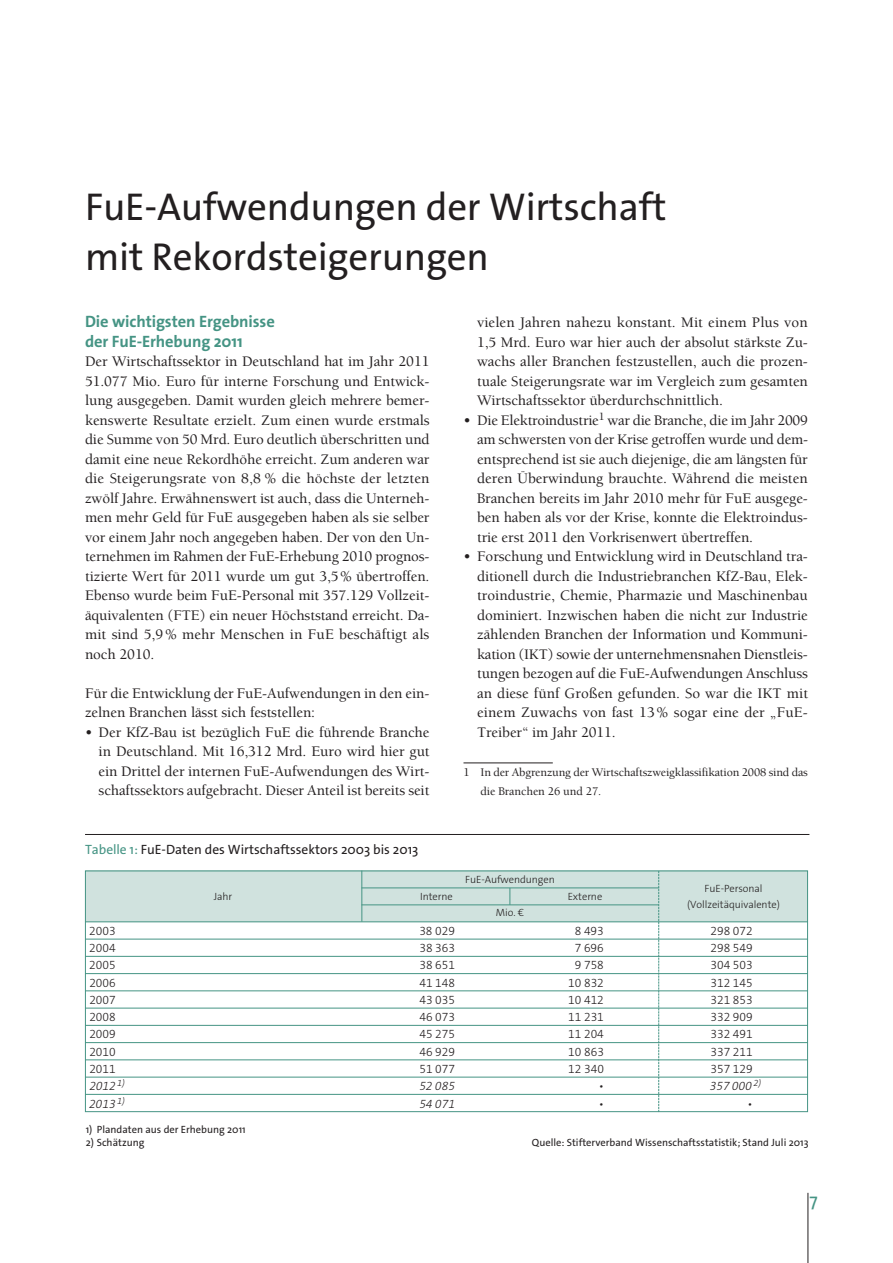
<style>
.page{position:relative;width:893px;height:1263px;background:#fff}
.page>*{position:absolute;margin:0;border:0;box-sizing:border-box;transform-origin:0 0}
.t1{font:39px/49.5px "The Sans Os F";letter-spacing:-.005em;color:#231f20}
.t2{font:18px "The Sans Os F";color:#459484}
.t3{font:700 16.5px/19.5px "The Sans Os F";letter-spacing:-.005em;color:#459484}
.t4{font:500 15px/19.5px "Berkeley";letter-spacing:-.005em;color:#231f20;text-align:justify}
.t5{font:13.5px "The Sans Os F";color:#231f20}
.t6{font:300 12px "The Sans Os F";color:#231f20}
.t7{font:500 12px/19.5px "Berkeley";letter-spacing:-.01em;color:#231f20}
.t8{font:italic 300 12px "The Sans Os F";color:#231f20}
.t9{font:10.5px "The Sans Os F";color:#231f20}
.t10{font:300 10.5px/16.5px "The Sans Os F";letter-spacing:-.005em;color:#231f20;text-align:center}
.s1{color:#459484}
</style>
<div class="page">
<hr style="left:808px;top:1193px;width:1px;height:70px;background:#231f20">
<hr style="left:85px;top:834px;width:724px;height:1px;background:#231f20">
<div style="left:85px;top:870px;width:723px;height:51px;background:#d0e2de"></div>
<hr style="left:361px;top:870px;width:1px;height:52px;background:#459484">
<hr style="left:361px;top:904px;width:298px;height:1px;background:#459484">
<svg style="left:509px;top:888px;width:1px;height:17px"></svg>
<svg style="left:658px;top:872px;width:1px;height:238px"></svg>
<hr style="left:361px;top:887px;width:298px;height:1px;background:#459484">
<hr style="left:85px;top:921px;width:723px;height:1px;background:#459484">
<hr style="left:85px;top:1059px;width:574px;height:1px;background:#459484">
<hr style="left:85px;top:1094px;width:723px;height:1px;background:#459484">
<hr style="left:85px;top:939px;width:723px;height:1px;background:#459484">
<hr style="left:85px;top:956px;width:723px;height:1px;background:#459484">
<hr style="left:85px;top:973px;width:723px;height:1px;background:#459484">
<hr style="left:85px;top:990px;width:723px;height:1px;background:#459484">
<hr style="left:85px;top:1008px;width:723px;height:1px;background:#459484">
<hr style="left:85px;top:1025px;width:723px;height:1px;background:#459484">
<hr style="left:85px;top:1042px;width:723px;height:1px;background:#459484">
<hr style="left:659px;top:1059px;width:149px;height:1px;background:#459484">
<hr style="left:85px;top:1077px;width:723px;height:1px;background:#459484">
<div style="left:85px;top:870px;width:723px;height:242px;border:1px solid #459484"></div>
<hr style="left:463px;top:762px;width:90px;height:1px;background:#231f20">
<h1 class="t1" style="left:85px;top:184px;width:583px">FuE-Aufwendungen der Wirtschaft mit Rekordsteigerungen</h1>
<p class="t3" style="left:85px;top:312px;width:191px">Die wichtigsten Ergebnisse der FuE-Erhebung 2011</p>
<p class="t4" style="left:85px;top:353px;width:346px">Der Wirtschaftssektor in Deutschland hat im Jahr 2011<br>51.077 Mio. Euro für interne Forschung und Entwick&shy;lung ausgegeben. Damit wurden gleich mehrere bemer&shy;kenswerte Resultate erzielt. Zum einen wurde erstmals die Summe von 50 Mrd. Euro deutlich überschritten und damit eine neue Rekordhöhe erreicht. Zum anderen war die Steigerungsrate von 8,8 % die höchste der letzten zwölf Jahre. Erwähnenswert ist auch, dass die Unterneh&shy;men mehr Geld für FuE ausgegeben haben als sie selber vor einem Jahr noch angegeben haben. Der von den Un&shy;ternehmen im Rahmen der FuE-Erhebung 2010 prognos&shy;tizierte Wert für 2011 wurde um gut 3,5 % übertroffen.<br>Ebenso wurde beim FuE-Personal mit 357.129 Vollzeit&shy;äquivalenten (FTE) ein neuer Höchststand erreicht. Da&shy;mit sind 5,9 % mehr Menschen in FuE beschäftigt als noch 2010.</p>
<p class="t4" style="left:85px;top:684px;width:346px">Für die Entwicklung der FuE-Aufwendungen in den ein&shy;zelnen Branchen lässt sich feststellen:</p>
<p class="t4" style="left:99px;top:723px;width:333px;text-indent:-14px">• Der KfZ-Bau ist bezüglich FuE die führende Branche in Deutschland. Mit 16,312 Mrd. Euro wird hier gut ein Drittel der internen FuE-Aufwendungen des Wirt&shy;schaftssektors aufgebracht. Dieser Anteil ist bereits seit</p>
<p class="t4" style="left:477px;top:314px;width:332px">vielen Jahren nahezu konstant. Mit einem Plus von 1,5 Mrd. Euro war hier auch der absolut stärkste Zu&shy;wachs aller Branchen festzustellen, auch die prozen&shy;tuale Steigerungsrate war im Vergleich zum gesamten Wirtschaftssektor überdurchschnittlich.</p>
<p class="t4" style="left:477px;top:411px;width:332px;text-indent:-14px">• Die Elektroindustrie<sup>1</sup> war die Branche, die im Jahr 2009 am schwersten von der Krise getroffen wurde und dem&shy;entsprechend ist sie auch diejenige, die am längsten für deren Überwindung brauchte. Während die meisten Branchen bereits im Jahr 2010 mehr für FuE ausgege&shy;ben haben als vor der Krise, konnte die Elektroindus&shy;trie erst 2011 den Vorkrisenwert übertreffen.</p>
<p class="t4" style="left:477px;top:548px;width:332px;text-indent:-14px">• Forschung und Entwicklung wird in Deutschland tra&shy;ditionell durch die Industriebranchen KfZ-Bau, Elek&shy;troindustrie, Chemie, Pharmazie und Maschinenbau dominiert. Inzwischen haben die nicht zur Industrie zählenden Branchen der Information und Kommuni&shy;kation (IKT) sowie der unternehmensnahen Dienstleis&shy;tungen bezogen auf die FuE-Aufwendungen Anschluss an diese fünf Großen gefunden. So war die IKT mit einem Zuwachs von fast 13 % sogar eine der „FuE-Treiber“ im Jahr 2011.</p>
<p class="t7" style="left:480px;top:763px;width:329px;text-indent:-17px">1 In der Abgrenzung der Wirtschaftszweigklassifikation 2008 sind das die Branchen 26 und 27.</p>
<p class="t5" style="left:85px;top:842px;width:335px"><span class="s1">Tabelle 1:</span> FuE-Daten des Wirtschaftssektors 2003 bis 2013</p>
<p class="t10" style="left:214px;top:889px;width:20px">Jahr</p>
<p class="t10" style="left:465px;top:872px;width:91px">FuE-Aufwendungen</p>
<p class="t10" style="left:420px;top:888px;width:34px">Interne</p>
<p class="t10" style="left:568px;top:888px;width:36px">Externe</p>
<p class="t10" style="left:496px;top:905px;width:30px">Mio. €</p>
<p class="t10" style="left:687px;top:880px;width:94px">FuE-Personal (Vollzeitäquivalente)</p>
<p class="t6" style="left:89px;top:925px;width:28px">2003</p>
<p class="t6" style="left:419px;top:925px;width:37px">38 029</p>
<p class="t6" style="left:575px;top:925px;width:31px">8 493</p>
<p class="t6" style="left:710px;top:925px;width:44px">298 072</p>
<p class="t6" style="left:89px;top:942px;width:28px">2004</p>
<p class="t6" style="left:419px;top:942px;width:37px">38 363</p>
<p class="t6" style="left:575px;top:942px;width:31px">7 696</p>
<p class="t6" style="left:710px;top:942px;width:44px">298 549</p>
<p class="t6" style="left:89px;top:959px;width:28px">2005</p>
<p class="t6" style="left:419px;top:959px;width:37px">38 651</p>
<p class="t6" style="left:575px;top:959px;width:31px">9 758</p>
<p class="t6" style="left:710px;top:959px;width:44px">304 503</p>
<p class="t6" style="left:89px;top:977px;width:28px">2006</p>
<p class="t6" style="left:419px;top:977px;width:37px">41 148</p>
<p class="t6" style="left:568px;top:977px;width:37px">10 832</p>
<p class="t6" style="left:710px;top:977px;width:44px">312 145</p>
<p class="t6" style="left:89px;top:994px;width:28px">2007</p>
<p class="t6" style="left:419px;top:994px;width:37px">43 035</p>
<p class="t6" style="left:568px;top:994px;width:37px">10 412</p>
<p class="t6" style="left:710px;top:994px;width:44px">321 853</p>
<p class="t6" style="left:89px;top:1011px;width:28px">2008</p>
<p class="t6" style="left:419px;top:1011px;width:37px">46 073</p>
<p class="t6" style="left:568px;top:1011px;width:37px">11 231</p>
<p class="t6" style="left:710px;top:1011px;width:44px">332 909</p>
<p class="t6" style="left:89px;top:1028px;width:28px">2009</p>
<p class="t6" style="left:419px;top:1028px;width:37px">45 275</p>
<p class="t6" style="left:568px;top:1028px;width:37px">11 204</p>
<p class="t6" style="left:710px;top:1028px;width:44px">332 491</p>
<p class="t6" style="left:89px;top:1045px;width:28px">2010</p>
<p class="t6" style="left:419px;top:1045px;width:37px">46 929</p>
<p class="t6" style="left:568px;top:1045px;width:37px">10 863</p>
<p class="t6" style="left:710px;top:1045px;width:44px">337 211</p>
<p class="t6" style="left:89px;top:1063px;width:28px">2011</p>
<p class="t6" style="left:419px;top:1063px;width:37px">51 077</p>
<p class="t6" style="left:568px;top:1063px;width:37px">12 340</p>
<p class="t6" style="left:710px;top:1063px;width:44px">357 129</p>
<p class="t8" style="left:89px;top:1079px;width:37px">2012 <sup>1)</sup></p>
<p class="t8" style="left:419px;top:1079px;width:37px">52 085</p>
<p class="t8" style="left:599px;top:1079px;width:7px">•</p>
<p class="t8" style="left:710px;top:1079px;width:53px">357 000 <sup>2)</sup></p>
<p class="t8" style="left:89px;top:1096px;width:37px">2013 <sup>1)</sup></p>
<p class="t8" style="left:419px;top:1096px;width:37px">54 071</p>
<p class="t8" style="left:599px;top:1096px;width:7px">•</p>
<p class="t8" style="left:748px;top:1096px;width:7px">•</p>
<p class="t9" style="left:86px;top:1125px;width:162px">1) Plandaten aus der Erhebung 2011</p>
<p class="t9" style="left:86px;top:1137px;width:60px">2) Schätzung</p>
<p class="t9" style="left:532px;top:1137px;width:278px">Quelle: Stifterverband Wissenschaftsstatistik; Stand Juli 2013</p>
<p class="t2" style="left:809px;top:1190px;width:10px">7</p>
</div>
